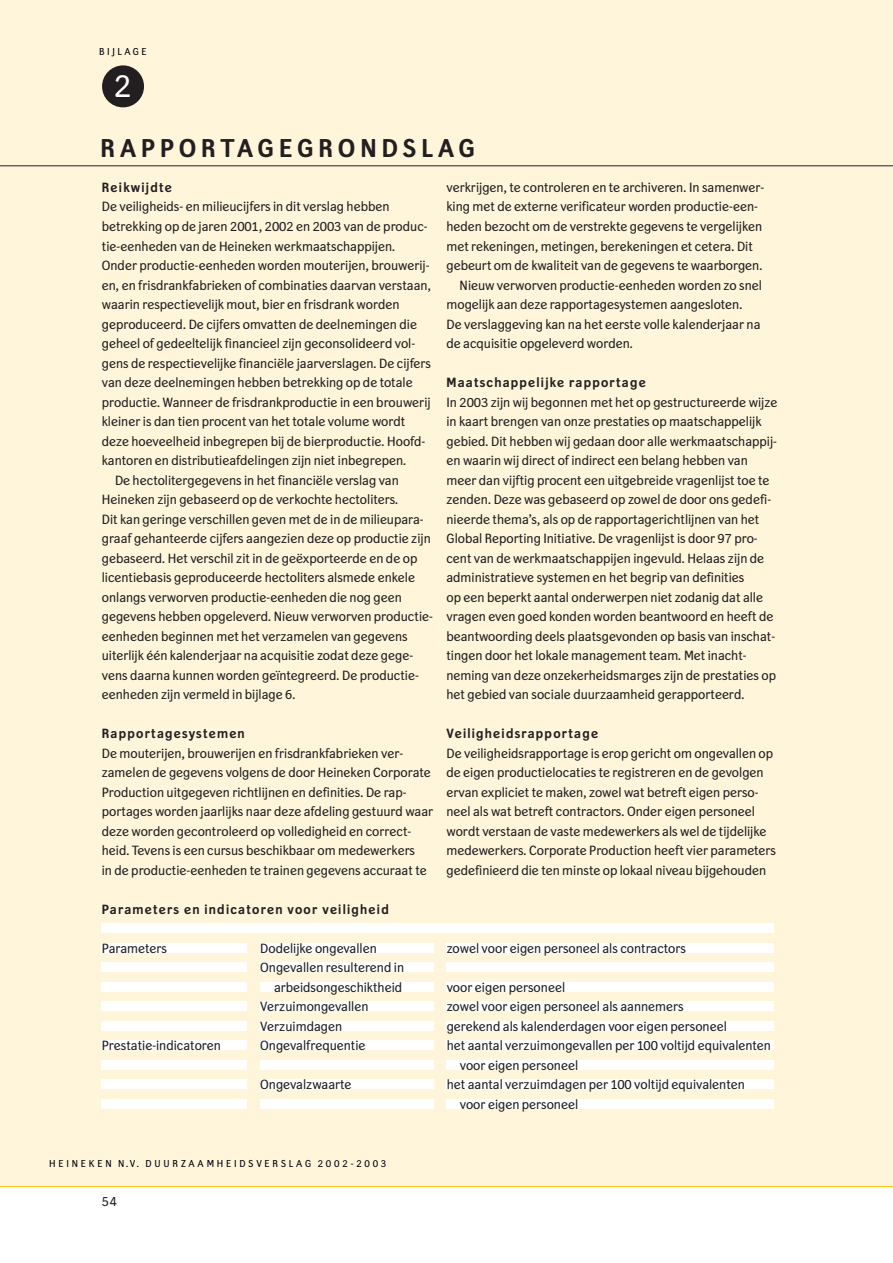
<style>
.page{position:relative;width:893px;height:1263px;background:#fff}
.page>*{position:absolute;margin:0;border:0;box-sizing:border-box;transform-origin:0 0}
.t1{font:30px "Heineken Sans";color:#fff}
.t2{font:700 24px "Heineken Sans";letter-spacing:.215em;color:#231f20}
.t3{font:12.45px/19.5px "Heineken Sans";color:#231f20}
.t4{font:700 12.45px "Heineken Sans";letter-spacing:.1em;color:#231f20}
.t5{font:9.3px "Heineken Sans";letter-spacing:.3em;color:#000006}
.t6{font:9.3px "Heineken Sans";letter-spacing:.255em;color:#000006}
</style>
<div class="page">
<div style="left:0;top:0;width:893px;height:1186px;background:#fef5db"></div>
<hr style="left:0;top:1186px;width:893px;height:1px;background:#fec210">
<hr style="left:0;top:165px;width:893px;height:1px;background:#231f20">
<div style="left:102px;top:65px;width:42px;height:42px;background:#231f20;border-radius:50%"></div>
<div style="left:102px;top:924px;width:672px;height:9px;background:#fff"></div>
<div style="left:102px;top:963px;width:145px;height:9px;background:#fff"></div>
<div style="left:260px;top:963px;width:173px;height:9px;background:#fff"></div>
<div style="left:446px;top:963px;width:328px;height:9px;background:#fff"></div>
<div style="left:102px;top:982px;width:145px;height:9px;background:#fff"></div>
<div style="left:260px;top:982px;width:173px;height:9px;background:#fff"></div>
<div style="left:446px;top:982px;width:328px;height:9px;background:#fff"></div>
<div style="left:102px;top:1002px;width:145px;height:9px;background:#fff"></div>
<div style="left:260px;top:1002px;width:173px;height:9px;background:#fff"></div>
<div style="left:446px;top:1002px;width:328px;height:9px;background:#fff"></div>
<div style="left:102px;top:1021px;width:145px;height:9px;background:#fff"></div>
<div style="left:260px;top:1021px;width:173px;height:9px;background:#fff"></div>
<div style="left:446px;top:1021px;width:328px;height:9px;background:#fff"></div>
<div style="left:102px;top:1060px;width:145px;height:9px;background:#fff"></div>
<div style="left:260px;top:1060px;width:173px;height:9px;background:#fff"></div>
<div style="left:446px;top:1060px;width:328px;height:9px;background:#fff"></div>
<div style="left:102px;top:943px;width:145px;height:9px;background:#fff"></div>
<div style="left:260px;top:943px;width:173px;height:9px;background:#fff"></div>
<div style="left:446px;top:943px;width:328px;height:9px;background:#fff"></div>
<div style="left:102px;top:1041px;width:145px;height:9px;background:#fff"></div>
<div style="left:260px;top:1041px;width:173px;height:9px;background:#fff"></div>
<div style="left:446px;top:1041px;width:328px;height:9px;background:#fff"></div>
<div style="left:102px;top:1080px;width:145px;height:9px;background:#fff"></div>
<div style="left:260px;top:1080px;width:173px;height:9px;background:#fff"></div>
<div style="left:446px;top:1080px;width:328px;height:9px;background:#fff"></div>
<div style="left:102px;top:1099px;width:145px;height:9px;background:#fff"></div>
<div style="left:260px;top:1099px;width:173px;height:9px;background:#fff"></div>
<div style="left:446px;top:1099px;width:328px;height:9px;background:#fff"></div>
<p class="t6" style="left:99px;top:48px;width:49px">BIJLAGE</p>
<h1 class="t1" style="left:114px;top:73px;width:19px">2</h1>
<h2 class="t2" style="left:100px;top:138px;width:376px">RAPPORTAGEGRONDSLAG</h2>
<p class="t4" style="left:102px;top:182px;width:72px">Reikwijdte</p>
<p class="t3" style="left:102px;top:198px;width:289px">De veiligheids- en milieucijfers in dit verslag hebben</p>
<p class="t3" style="left:102px;top:218px;width:327px">betrekking op de jaren 2001, 2002 en 2003 van de produc-</p>
<p class="t3" style="left:102px;top:237px;width:295px">tie-eenheden van de Heineken werkmaatschappijen.</p>
<p class="t3" style="left:102px;top:257px;width:329px">Onder productie-eenheden worden mouterijen, brouwerij-</p>
<p class="t3" style="left:102px;top:276px;width:331px">en, en frisdrankfabrieken of combinaties daarvan verstaan,</p>
<p class="t3" style="left:102px;top:296px;width:299px">waarin respectievelijk mout, bier en frisdrank worden</p>
<p class="t3" style="left:102px;top:315px;width:317px">geproduceerd. De cijfers omvatten de deelnemingen die</p>
<p class="t3" style="left:102px;top:335px;width:315px">geheel of gedeeltelijk financieel zijn geconsolideerd vol-</p>
<p class="t3" style="left:102px;top:354px;width:331px">gens de respectievelijke financiële jaarverslagen. De cijfers</p>
<p class="t3" style="left:102px;top:374px;width:312px">van deze deelnemingen hebben betrekking op de totale</p>
<p class="t3" style="left:102px;top:393px;width:330px">productie. Wanneer de frisdrankproductie in een brouwerij</p>
<p class="t3" style="left:102px;top:413px;width:305px">kleiner is dan tien procent van het totale volume wordt</p>
<p class="t3" style="left:102px;top:432px;width:325px">deze hoeveelheid inbegrepen bij de bierproductie. Hoofd-</p>
<p class="t3" style="left:102px;top:452px;width:306px">kantoren en distributieafdelingen zijn niet inbegrepen.</p>
<p class="t3" style="left:115px;top:471px;width:285px">De hectolitergegevens in het financiële verslag van</p>
<p class="t3" style="left:102px;top:491px;width:298px">Heineken zijn gebaseerd op de verkochte hectoliters.</p>
<p class="t3" style="left:102px;top:510px;width:323px">Dit kan geringe verschillen geven met de in de milieupara-</p>
<p class="t3" style="left:102px;top:530px;width:331px">graaf gehanteerde cijfers aangezien deze op productie zijn</p>
<p class="t3" style="left:102px;top:549px;width:317px">gebaseerd. Het verschil zit in de geëxporteerde en de op</p>
<p class="t3" style="left:102px;top:569px;width:315px">licentiebasis geproduceerde hectoliters alsmede enkele</p>
<p class="t3" style="left:102px;top:588px;width:302px">onlangs verworven productie-eenheden die nog geen</p>
<p class="t3" style="left:102px;top:608px;width:333px">gegevens hebben opgeleverd. Nieuw verworven productie-</p>
<p class="t3" style="left:102px;top:627px;width:307px">eenheden beginnen met het verzamelen van gegevens</p>
<p class="t3" style="left:102px;top:647px;width:313px">uiterlijk één kalenderjaar na acquisitie zodat deze gege-</p>
<p class="t3" style="left:102px;top:666px;width:319px">vens daarna kunnen worden geïntegreerd. De productie-</p>
<p class="t3" style="left:102px;top:686px;width:195px">eenheden zijn vermeld in bijlage 6.</p>
<p class="t4" style="left:102px;top:728px;width:144px">Rapportagesystemen</p>
<p class="t3" style="left:102px;top:744px;width:333px">De mouterijen, brouwerijen en frisdrankfabrieken ver&shy;zamelen de gegevens volgens de door Heineken Corporate Production uitgegeven richtlijnen en definities. De rap&shy;portages worden jaarlijks naar deze afdeling gestuurd waar deze worden gecontroleerd op volledigheid en correct&shy;heid. Tevens is een cursus beschikbaar om medewerkers<br>in de productie-eenheden te trainen gegevens accuraat te</p>
<p class="t3" style="left:446px;top:179px;width:319px">verkrijgen, te controleren en te archiveren. In samenwer-</p>
<p class="t3" style="left:446px;top:198px;width:313px">king met de externe verificateur worden productie-een-</p>
<p class="t3" style="left:446px;top:218px;width:317px">heden bezocht om de verstrekte gegevens te vergelijken</p>
<p class="t3" style="left:446px;top:237px;width:308px">met rekeningen, metingen, berekeningen et cetera. Dit</p>
<p class="t3" style="left:446px;top:257px;width:318px">gebeurt om de kwaliteit van de gegevens te waarborgen.</p>
<p class="t3" style="left:460px;top:276px;width:304px">Nieuw verworven productie-eenheden worden zo snel</p>
<p class="t3" style="left:446px;top:296px;width:298px">mogelijk aan deze rapportagesystemen aangesloten.</p>
<p class="t3" style="left:446px;top:315px;width:316px">De verslaggeving kan na het eerste volle kalenderjaar na</p>
<p class="t3" style="left:446px;top:335px;width:188px">de acquisitie opgeleverd worden.</p>
<p class="t4" style="left:446px;top:377px;width:201px">Maatschappelijke rapportage</p>
<p class="t3" style="left:446px;top:393px;width:332px">In 2003 zijn wij begonnen met het op gestructureerde wijze in kaart brengen van onze prestaties op maatschappelijk gebied. Dit hebben wij gedaan door alle werkmaatschappij&shy;en waarin wij direct of indirect een belang hebben van meer dan vijftig procent een uitgebreide vragenlijst toe te zenden. Deze was gebaseerd op zowel de door ons gedefi&shy;nieerde thema’s, als op de rapportagerichtlijnen van het Global Reporting Initiative. De vragenlijst is door 97 pro&shy;cent van de werkmaatschappijen ingevuld. Helaas zijn de administratieve systemen en het begrip van definities<br>op een beperkt aantal onderwerpen niet zodanig dat alle vragen even goed konden worden beantwoord en heeft de beantwoording deels plaatsgevonden op basis van inschat&shy;tingen door het lokale management team. Met inacht&shy;neming van deze onzekerheidsmarges zijn de prestaties op het gebied van sociale duurzaamheid gerapporteerd.</p>
<p class="t4" style="left:446px;top:728px;width:153px">Veiligheidsrapportage</p>
<p class="t3" style="left:446px;top:744px;width:331px">De veiligheidsrapportage is erop gericht om ongevallen op de eigen productielocaties te registreren en de gevolgen ervan expliciet te maken, zowel wat betreft eigen perso&shy;neel als wat betreft contractors. Onder eigen personeel wordt verstaan de vaste medewerkers als wel de tijdelijke medewerkers. Corporate Production heeft vier parameters gedefinieerd die ten minste op lokaal niveau bijgehouden</p>
<p class="t4" style="left:102px;top:904px;width:288px">Parameters en indicatoren voor veiligheid</p>
<p class="t3" style="left:102px;top:939px;width:67px">Parameters</p>
<p class="t3" style="left:260px;top:939px;width:118px">Dodelijke ongevallen</p>
<p class="t3" style="left:447px;top:939px;width:241px">zowel voor eigen personeel als contractors</p>
<p class="t3" style="left:260px;top:959px;width:145px;text-align:right">Ongevallen resulterend in arbeidsongeschiktheid</p>
<p class="t3" style="left:447px;top:978px;width:120px">voor eigen personeel</p>
<p class="t3" style="left:260px;top:998px;width:110px">Verzuimongevallen</p>
<p class="t3" style="left:447px;top:998px;width:238px">zowel voor eigen personeel als aannemers</p>
<p class="t3" style="left:260px;top:1017px;width:83px">Verzuimdagen</p>
<p class="t3" style="left:447px;top:1017px;width:282px">gerekend als kalenderdagen voor eigen personeel</p>
<p class="t3" style="left:102px;top:1037px;width:121px">Prestatie-indicatoren</p>
<p class="t3" style="left:260px;top:1037px;width:107px">Ongevalfrequentie</p>
<p class="t3" style="left:460px;top:1037px;width:313px;text-indent:-13px">het aantal verzuimongevallen per 100 voltijd equivalenten voor eigen personeel</p>
<p class="t3" style="left:260px;top:1076px;width:93px">Ongevalzwaarte</p>
<p class="t3" style="left:460px;top:1076px;width:287px;text-indent:-13px">het aantal verzuimdagen per 100 voltijd equivalenten voor eigen personeel</p>
<p class="t5" style="left:49px;top:1160px;width:339px">HEINEKEN N.V. DUURZAAMHEIDSVERSLAG 2002-2003</p>
<p class="t3" style="left:102px;top:1193px;width:17px">54</p>
</div>
